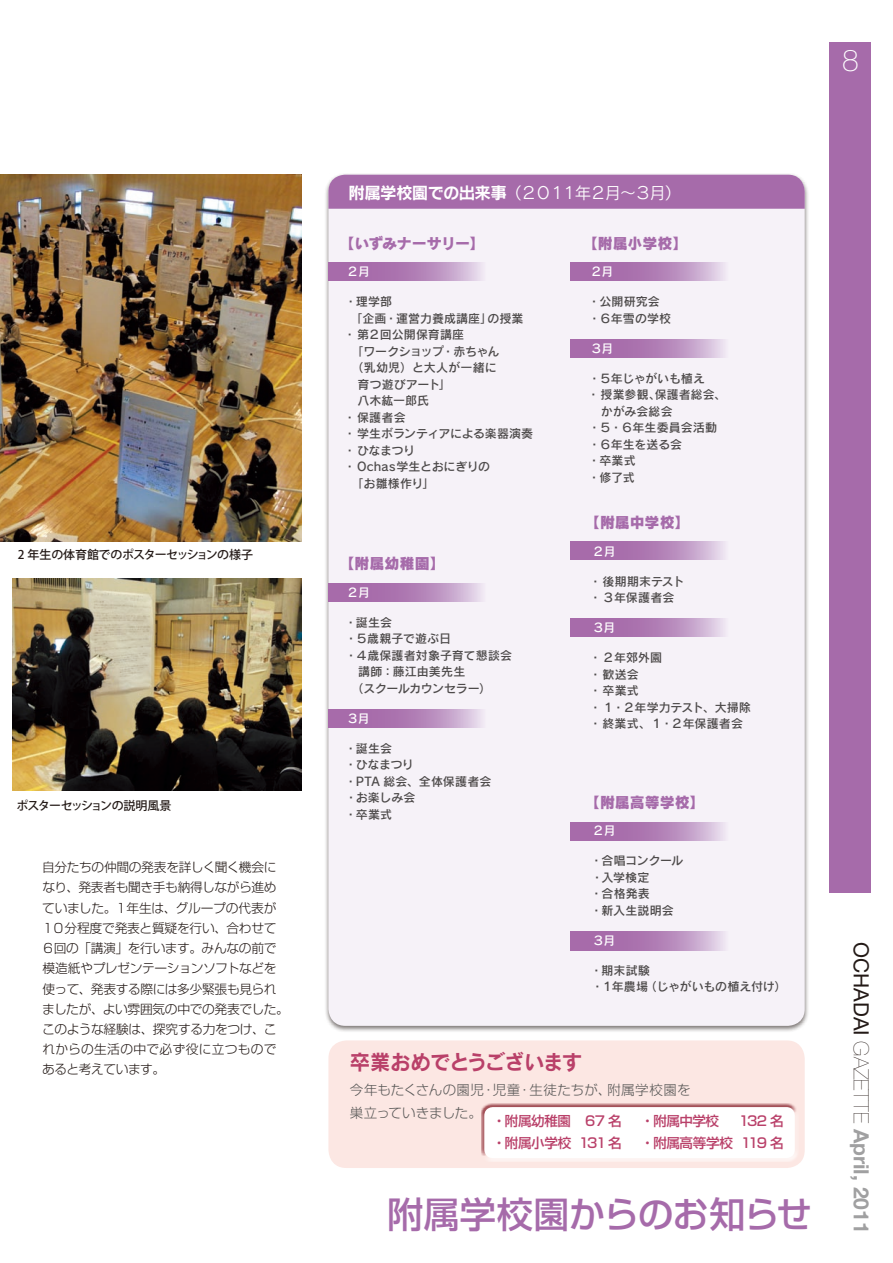
<style>
.page{position:relative;width:893px;height:1263px;background:#fff}
.page>*{position:absolute;margin:0;border:0;box-sizing:border-box;transform-origin:0 0}
.t1{font:500 36px "Shin Go Pro";letter-spacing:-.01em;color:#a66baa}
.t2{font:100 30px "Helvetica Neue";color:#fff}
.t3{font:700 21px "Helvetica Neue";color:#a0a0a1}
.t4{font:21px "Rodin Pro B";letter-spacing:-.04em;color:#b94069}
.t5{font:16.5px "Rodin NTLG Pro M";letter-spacing:-.13em;color:#fff}
.t6{font:15px "Rodin Pro EB";letter-spacing:-.005em;color:#a66baa}
.t7{font:15px "Rodin Pro EB";letter-spacing:-.055em;color:#a66baa}
.t8{font:500 13.5px/22.5px "Shin Go Pro";letter-spacing:-.03em;color:#b94069}
.t9{font:300 13.5px/22.5px "Shin Go Pro";letter-spacing:.015em;color:#595857}
.t10{font:300 12.75px/20.2px "Shin Go Pro";letter-spacing:-.025em;color:#231916}
.t11{font:12px/16.5px "Rodin Pro DB";color:#4d4a4a}
.t12{font:500 12px "Koz Go Pro";letter-spacing:-.05em;color:#231916}
.t13{font:12px "Rodin Pro DB";letter-spacing:-.065em;color:#fff}
.t14{font:500 12px "Koz Go Pro";letter-spacing:-.07em;color:#231916}
.t15{font:12px "Rodin Pro DB";letter-spacing:-.05em;color:#4d4a4a}
.t16{font:12px "Rodin Pro DB";letter-spacing:-.04em;color:#4d4a4a}
.t17{font:12px "Rodin Pro DB";letter-spacing:-.03em;color:#4d4a4a}
.s1{font-family:"Rodin NTLG Pro B"}
.s2{font-weight:400;color:#231916}
.s3{font-weight:200;color:#231916}
</style>
<div class="page">
<div style="left:328px;top:1040px;width:477px;height:128px;background:#fce7e3;border-radius:18px"></div>
<div style="left:483px;top:1109px;width:316px;height:53px;background:#fdf3f2"></div>
<div style="left:481px;top:1103px;width:316px;height:53px;background:#882431;opacity:.75"></div>
<div style="left:484px;top:1107px;width:311px;height:51px;background:#fff;border-radius:9px"></div>
<div style="left:830px;top:42px;width:41px;height:851px;background:#a66baa"></div>
<div style="left:324px;top:172px;width:485px;height:860px;background:#231916;opacity:.6"></div>
<div style="left:328px;top:175px;width:477px;height:851px;background:#f6f2f8;border-radius:17px"></div>
<div style="left:328px;top:175px;width:477px;height:34px;background:#a66baa"></div>
<svg style="left:328px;top:262px;width:155px;height:18px;background:#b788bb"></svg>
<svg style="left:571px;top:542px;width:154px;height:18px;background:#b788bb"></svg>
<svg style="left:571px;top:618px;width:154px;height:18px;background:#b788bb"></svg>
<svg style="left:328px;top:583px;width:155px;height:18px;background:#b788bb"></svg>
<svg style="left:328px;top:709px;width:155px;height:18px;background:#b788bb"></svg>
<svg style="left:571px;top:822px;width:154px;height:18px;background:#b788bb"></svg>
<svg style="left:571px;top:932px;width:154px;height:18px;background:#b788bb"></svg>
<svg style="left:571px;top:262px;width:154px;height:19px;background:#b788bb"></svg>
<svg style="left:571px;top:340px;width:154px;height:18px;background:#b788bb"></svg>
<img style="left:12px;top:578px;width:290px;height:213px">
<img style="left:0;top:175px;width:302px;height:366px">
<p class="t12" style="left:18px;top:546px;width:237px">2 年生の体育館でのポスターセッションの様子</p>
<p class="t14" style="left:16px;top:798px;width:157px">ポスターセッションの説明風景</p>
<p class="t10" style="left:41px;top:855px;width:249px">自分たちの仲間の発表を詳しく聞く機会になり、発表者も聞き手も納得しながら進めていました。１年生は、グループの代表が<br>１０分程度で発表と質疑を行い、合わせて<br>６回の「講演」を行います。みんなの前で模造紙やプレゼンテーションソフトなどを使って、発表する際には多少緊張も見られましたが、よい雰囲気の中での発表でした。このような経験は、探究する力をつけ、これからの生活の中で必ず役に立つものであると考えています。</p>
<h2 class="t2" style="left:842px;top:44px;width:18px">8</h2>
<h3 class="t5" style="left:349px;top:183px;width:334px"><span class="s1">附属学校園での出来事</span>（２０１１年２月〜３月）</h3>
<p class="t7" style="left:339px;top:233px;width:146px">【いずみナーサリー】</p>
<p class="t13" style="left:347px;top:264px;width:25px">２月</p>
<p class="t11" style="left:345px;top:293px;width:49px">・理学部</p>
<p class="t11" style="left:347px;top:309px;width:178px">　「企画･運営力養成講座」の授業</p>
<p class="t11" style="left:344px;top:326px;width:122px">・ 第２回公開保育講座</p>
<p class="t15" style="left:352px;top:343px;width:150px">「ワークショップ・赤ちゃん</p>
<p class="t11" style="left:352px;top:359px;width:147px">（乳幼児）と大人が一緒に</p>
<p class="t11" style="left:358px;top:375px;width:95px">育つ遊びアート」</p>
<p class="t11" style="left:358px;top:392px;width:73px">八木紘一郎氏</p>
<p class="t11" style="left:344px;top:408px;width:63px">・ 保護者会</p>
<p class="t11" style="left:344px;top:425px;width:191px">・ 学生ボランティアによる楽器演奏</p>
<p class="t11" style="left:344px;top:441px;width:73px">・ ひなまつり</p>
<p class="t11" style="left:344px;top:458px;width:148px">・ Ochas学生とおにぎりの</p>
<p class="t11" style="left:352px;top:474px;width:84px">「お雛様作り」</p>
<p class="t6" style="left:585px;top:512px;width:106px">【附属中学校】</p>
<p class="t13" style="left:592px;top:543px;width:25px">２月</p>
<p class="t11" style="left:589px;top:572px;width:96px">・ 後期期末テスト・ ３年保護者会</p>
<p class="t13" style="left:592px;top:620px;width:25px">３月</p>
<p class="t11" style="left:589px;top:649px;width:163px">・ ２年郊外園<br>・ 歓送会<br>・ 卒業式<br>・ １・２年学力テスト、大掃除・ 終業式、１・２年保護者会</p>
<p class="t6" style="left:583px;top:233px;width:106px">【附属小学校】</p>
<p class="t13" style="left:590px;top:264px;width:25px">２月</p>
<p class="t11" style="left:588px;top:293px;width:84px">・公開研究会・６年雪の学校</p>
<p class="t13" style="left:590px;top:340px;width:25px">３月</p>
<p class="t17" style="left:588px;top:370px;width:118px">・５年じゃがいも植え</p>
<p class="t11" style="left:587px;top:386px;width:140px">・ 授業参観、保護者総会、</p>
<p class="t11" style="left:601px;top:402px;width:73px">かがみ会総会</p>
<p class="t11" style="left:588px;top:419px;width:130px">・５・６年生委員会活動</p>
<p class="t11" style="left:588px;top:435px;width:95px">・６年生を送る会</p>
<p class="t11" style="left:588px;top:452px;width:49px">・卒業式</p>
<p class="t11" style="left:588px;top:468px;width:48px">・修了式</p>
<p class="t6" style="left:339px;top:553px;width:107px">【附属幼稚園】</p>
<p class="t13" style="left:347px;top:584px;width:25px">２月</p>
<p class="t11" style="left:345px;top:613px;width:49px">・誕生会</p>
<p class="t11" style="left:345px;top:630px;width:108px">・５歳親子で遊ぶ日</p>
<p class="t11" style="left:345px;top:646px;width:169px">・４歳保護者対象子育て懇談会</p>
<p class="t11" style="left:347px;top:663px;width:120px">　講師：藤江由美先生</p>
<p class="t16" style="left:352px;top:680px;width:141px">（スクールカウンセラー）</p>
<p class="t13" style="left:347px;top:710px;width:25px">３月</p>
<p class="t11" style="left:345px;top:739px;width:148px">・誕生会<br>・ひなまつり<br>・PTA 総会、全体保護者会・お楽しみ会<br>・卒業式</p>
<p class="t6" style="left:585px;top:792px;width:121px">【附属高等学校】</p>
<p class="t13" style="left:592px;top:823px;width:25px">２月</p>
<p class="t11" style="left:590px;top:852px;width:94px">・合唱コンクール・入学検定<br>・合格発表<br>・新入生説明会</p>
<p class="t13" style="left:592px;top:932px;width:25px">３月</p>
<p class="t11" style="left:590px;top:961px;width:198px">・期末試験<br>・１年農場（じゃがいもの植え付け）</p>
<h3 class="t4" style="left:350px;top:1048px;width:234px">卒業おめでとうございます</h3>
<p class="t9" style="left:350px;top:1077px;width:342px">今年もたくさんの園児・児童・生徒たちが、附属学校園を巣立っていきました。</p>
<p class="t8" style="left:492px;top:1108px;width:131px">・附属幼稚園 67 名・附属小学校 131名</p>
<p class="t8" style="left:641px;top:1108px;width:80px">・附属中学校</p>
<p class="t8" style="left:641px;top:1108px;width:144px;text-align:right">132 名<br>・附属高等学校 119 名</p>
<h1 class="t1" style="left:388px;top:1184px;width:426px">附属学校園からのお知らせ</h1>
<h3 class="t3" style="left:874px;top:942px;width:293px;rotate:90deg"><span class="s2">OCHADAI</span> <span class="s3">GAZETTE</span> April, 2011</h3>
</div>
